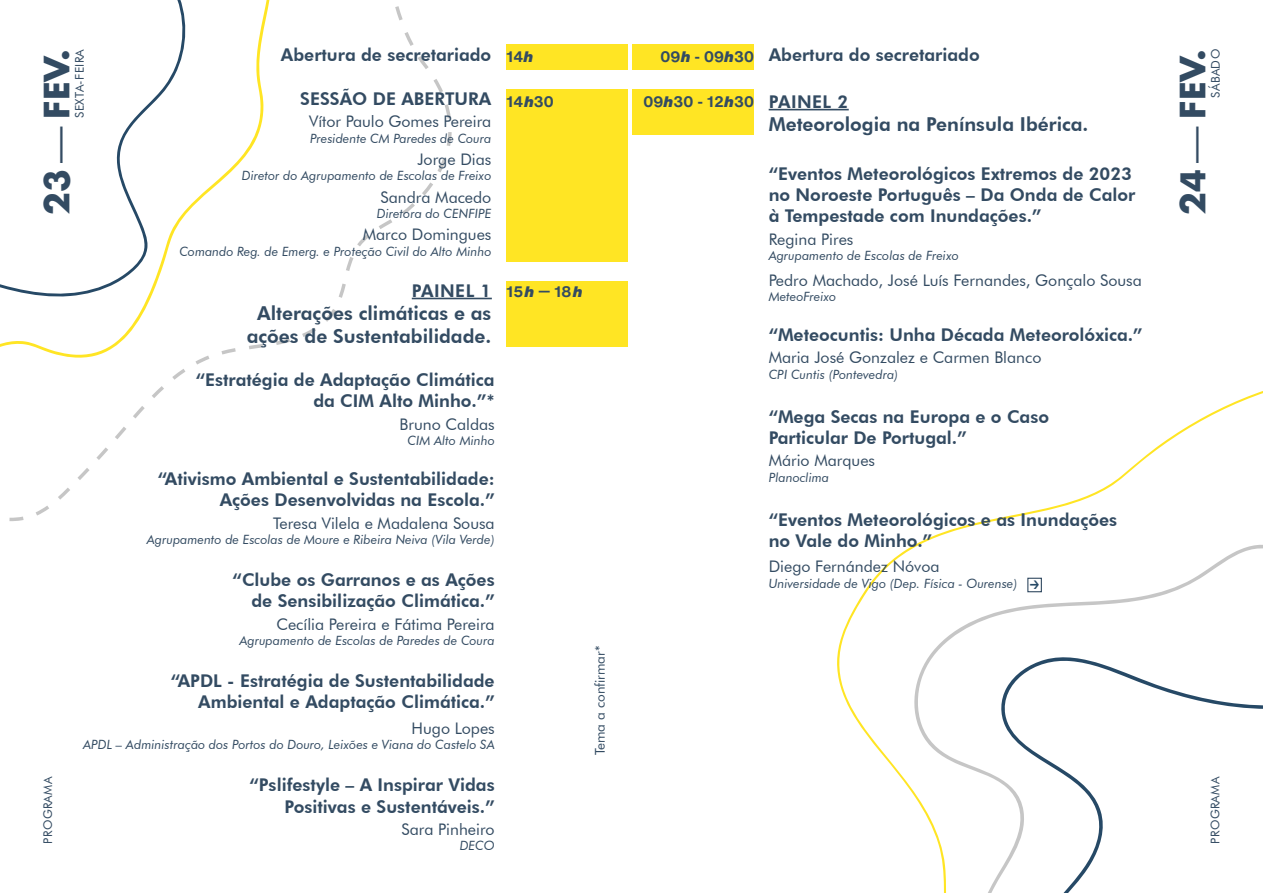
<style>
.page{position:relative;width:1263px;height:893px;background:#fff}
.page>*{position:absolute;margin:0;border:0;box-sizing:border-box;transform-origin:0 0}
.t1{font:700 34.2px "Futura";color:#334b62}
.t2{font:800 19.2px/23px "Futura BT";color:#334b62;text-align:center}
.t3{font:800 17.55px/21.1px "Futura BT";color:#334b62;text-align:right}
.t4{font:15.9px "Futura BT";color:#334b62}
.t5{font:700 15px "Helvetica Now Text";letter-spacing:.01em;color:#334b62}
.t6{font:13.5px "Futura BT";color:#334b62}
.t7{font:italic 12.75px "Futura BT";color:#334b62}
.t8{font:12px "Futura BT";letter-spacing:.03em;color:#334b62}
.t9{font:700 12px "Helvetica Now Text";color:#264966}
.s1{font-size:33.3px}
.s2{font-family:"Futura BT";font-weight:400;font-size:36.45px}
.s3{font-weight:900;font-style:italic}
</style>
<div class="page">
<svg style="left:837px;top:391px;width:426px;height:396px"></svg>
<svg style="left:0;top:0;width:452px;height:521px"></svg>
<svg style="left:908px;top:542px;width:355px;height:351px"></svg>
<svg style="left:999px;top:654px;width:264px;height:239px"></svg>
<div style="left:506px;top:44px;width:122px;height:26px;background:#ffe524"></div>
<div style="left:632px;top:44px;width:122px;height:26px;background:#ffe524"></div>
<div style="left:506px;top:89px;width:122px;height:172px;background:#ffe524"></div>
<div style="left:632px;top:89px;width:122px;height:46px;background:#ffe524"></div>
<div style="left:506px;top:281px;width:122px;height:66px;background:#ffe524"></div>
<hr style="left:412px;top:298px;width:80px;height:1px;background:#334b62">
<hr style="left:769px;top:109px;width:80px;height:1px;background:#334b62">
<svg style="left:0;top:0;width:189px;height:299px"></svg>
<div style="left:1027px;top:578px;width:15px;height:14px;border:1px solid #334b62"></div>
<p class="t3" style="left:769px;top:44px;width:212px">Abertura do secretariado</p>
<p class="t3" style="left:769px;top:91px;width:81px">PAINEL 2</p>
<p class="t2" style="left:769px;top:112px;width:321px">Meteorologia na Península Ibérica.</p>
<p class="t3" style="left:281px;top:44px;width:212px">Abertura de secretariado</p>
<p class="t3" style="left:300px;top:88px;width:193px">SESSÃO DE ABERTURA</p>
<p class="t4" style="left:309px;top:112px;width:184px">Vítor Paulo Gomes Pereira</p>
<p class="t7" style="left:310px;top:130px;width:183px">Presidente CM Paredes de Coura</p>
<p class="t4" style="left:417px;top:150px;width:75px">Jorge Dias</p>
<p class="t7" style="left:242px;top:168px;width:251px">Diretor do Agrupamento de Escolas de Freixo</p>
<p class="t4" style="left:381px;top:187px;width:112px">Sandra Macedo</p>
<p class="t7" style="left:377px;top:206px;width:116px">Diretora do CENFIPE</p>
<p class="t4" style="left:363px;top:225px;width:130px">Marco Domingues</p>
<p class="t7" style="left:179px;top:243px;width:313px">Comando Reg. de Emerg. e Proteção Civil do Alto Minho</p>
<p class="t3" style="left:412px;top:280px;width:81px">PAINEL 1</p>
<p class="t2" style="left:247px;top:301px;width:246px">Alterações climáticas e as ações de Sustentabilidade.</p>
<h1 class="t1" style="left:33px;top:215px;width:167px;rotate:-90deg"><span class="s1">23</span> <span class="s2">—</span> FEV.</h1>
<p class="t8" style="left:72px;top:118px;width:71px;rotate:-90deg">SEXTA-FEIRA</p>
<h1 class="t1" style="left:1169px;top:215px;width:167px;rotate:-90deg"><span class="s1">24</span> <span class="s2">—</span> FEV.</h1>
<p class="t8" style="left:1208px;top:98px;width:50px;rotate:-90deg">SÁBADO</p>
<p class="t5" style="left:506px;top:46px;width:29px">14<span class="s3">h</span></p>
<p class="t5" style="left:661px;top:46px;width:95px">09<span class="s3">h</span> ‑ 09<span class="s3">h</span>30</p>
<p class="t5" style="left:506px;top:91px;width:49px">14<span class="s3">h</span>30</p>
<p class="t5" style="left:643px;top:91px;width:112px">09<span class="s3">h</span>30 ‑ 12<span class="s3">h</span>30</p>
<p class="t3" style="left:769px;top:163px;width:368px;text-align:left">“Eventos Meteorológicos Extremos de 2023 no Noroeste Português – Da Onda de Calor à Tempestade com Inundações.”</p>
<p class="t4" style="left:769px;top:229px;width:86px">Regina Pires</p>
<p class="t7" style="left:769px;top:248px;width:192px">Agrupamento de Escolas de Freixo</p>
<p class="t4" style="left:769px;top:270px;width:375px">Pedro Machado, José Luís Fernandes, Gonçalo Sousa</p>
<p class="t7" style="left:769px;top:289px;width:69px">MeteoFreixo</p>
<p class="t3" style="left:769px;top:324px;width:375px">“Meteocuntis: Unha Década Meteorolóxica.”</p>
<p class="t4" style="left:769px;top:348px;width:274px">Maria José Gonzalez e Carmen Blanco</p>
<p class="t7" style="left:769px;top:367px;width:131px">CPI Cuntis (Pontevedra)</p>
<p class="t3" style="left:769px;top:406px;width:282px;text-align:left">“Mega Secas na Europa e o Caso<br>Particular De Portugal.”</p>
<p class="t4" style="left:769px;top:451px;width:108px">Mário Marques</p>
<p class="t7" style="left:769px;top:469px;width:62px">Planoclima</p>
<p class="t3" style="left:769px;top:509px;width:350px;text-align:left">“Eventos Meteorológicos e as Inundações no Vale do Minho.”</p>
<p class="t4" style="left:769px;top:557px;width:172px">Diego Fernández Nóvoa</p>
<p class="t7" style="left:769px;top:575px;width:250px">Universidade de Vigo (Dep. Física - Ourense)</p>
<p class="t5" style="left:506px;top:281px;width:78px">15<span class="s3">h</span> — 18<span class="s3">h</span></p>
<p class="t3" style="left:196px;top:369px;width:300px">“Estratégia de Adaptação Climática da CIM Alto Minho.”*</p>
<p class="t4" style="left:399px;top:414px;width:97px">Bruno Caldas</p>
<p class="t7" style="left:407px;top:433px;width:89px">CIM Alto Minho</p>
<p class="t3" style="left:158px;top:468px;width:338px">“Ativismo Ambiental e Sustentabilidade:<br>Ações Desenvolvidas na Escola.”</p>
<p class="t4" style="left:273px;top:513px;width:223px">Teresa Vilela e Madalena Sousa</p>
<p class="t7" style="left:147px;top:532px;width:349px">Agrupamento de Escolas de Moure e Ribeira Neiva (Vila Verde)</p>
<p class="t3" style="left:233px;top:569px;width:264px">“Clube os Garranos e as Ações de Sensibilização Climática.”</p>
<p class="t4" style="left:277px;top:614px;width:220px">Cecília Pereira e Fátima Pereira</p>
<p class="t7" style="left:240px;top:633px;width:257px">Agrupamento de Escolas de Paredes de Coura</p>
<p class="t3" style="left:171px;top:670px;width:325px">“APDL - Estratégia de Sustentabilidade<br>Ambiental e Adaptação Climática.”</p>
<p class="t4" style="left:412px;top:719px;width:85px">Hugo Lopes</p>
<p class="t7" style="left:83px;top:737px;width:413px">APDL – Administração dos Portos do Douro, Leixões e Viana do Castelo SA</p>
<p class="t3" style="left:250px;top:774px;width:247px">“Pslifestyle – A Inspirar Vidas<br>Positivas e Sustentáveis.”</p>
<p class="t4" style="left:401px;top:819px;width:95px">Sara Pinheiro</p>
<p class="t7" style="left:460px;top:838px;width:37px">DECO</p>
<p class="t9" style="left:1030px;top:576px;width:11px">→</p>
<p class="t6" style="left:592px;top:755px;width:111px;rotate:-90deg">Tema a confirmar*</p>
<p class="t8" style="left:41px;top:843px;width:68px;rotate:-90deg">PROGRAMA</p>
<p class="t8" style="left:1208px;top:843px;width:68px;rotate:-90deg">PROGRAMA</p>
</div>
